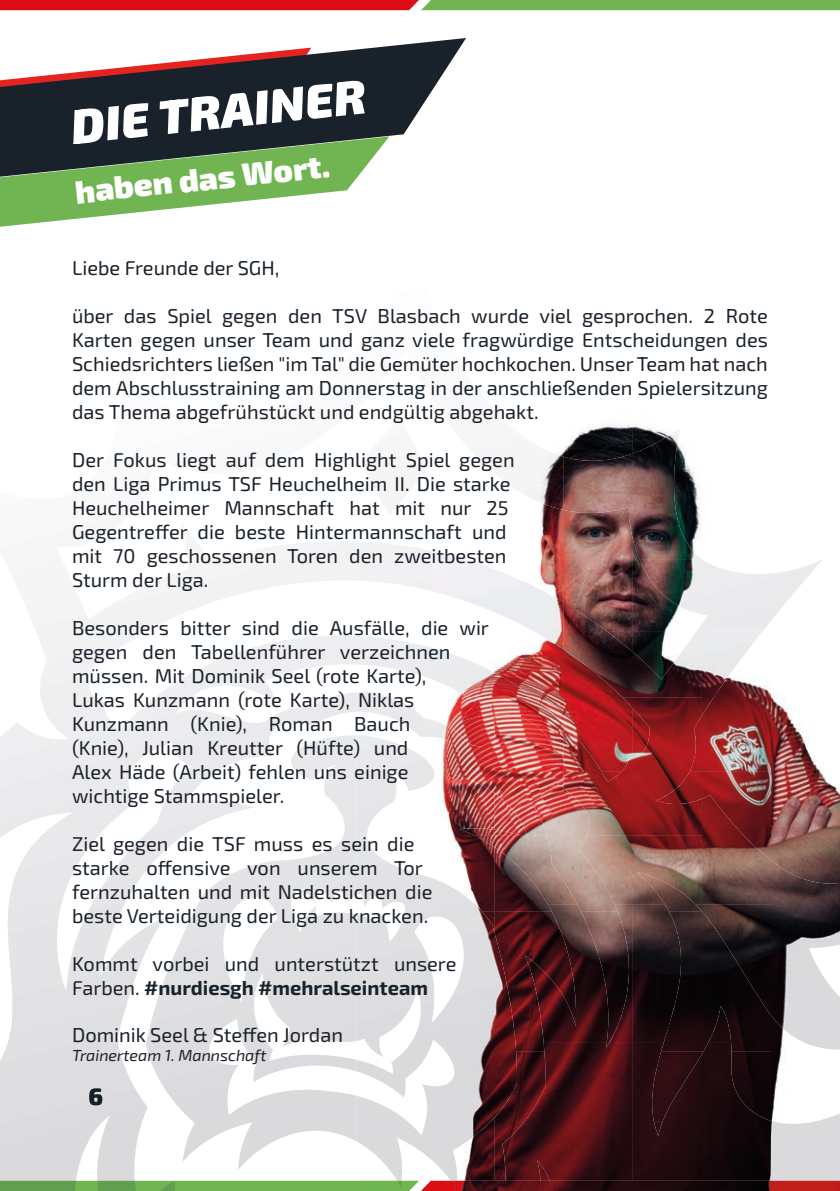
<style>
.page{position:relative;width:840px;height:1191px;background:#fff}
.page>*{position:absolute;margin:0;border:0;box-sizing:border-box;transform-origin:0 0}
.t1{font:italic 900 48px "Exo 2";color:#fff}
.t2{font:900 32px "Exo 2";color:#fff}
.t3{font:900 24px "Exo 2";color:#19222a}
.t4{font:20px/24px "Exo 2";color:#19222a}
.t5{font:italic 16px "Exo 2";color:#19222a}
.s1{font-weight:700}
</style>
<div class="page">
<svg style="left:0;top:0;width:839px;height:10px"></svg>
<svg style="left:0;top:541px;width:356px;height:639px"></svg>
<div style="left:89px;top:1088px;width:13px;height:17px;background:#dddcdf"></div>
<svg style="left:146px;top:735px;width:210px;height:434px"></svg>
<img style="left:770px;top:693px;width:69px;height:167px">
<img style="left:518px;top:911px;width:6px;height:131px">
<img style="left:770px;top:1049px;width:69px;height:64px">
<img style="left:473px;top:1137px;width:29px;height:43px">
<img style="left:425px;top:451px;width:138px;height:384px">
<img style="left:563px;top:427px;width:138px;height:408px">
<img style="left:701px;top:628px;width:69px;height:276px">
<img style="left:474px;top:835px;width:227px;height:69px">
<img style="left:770px;top:860px;width:69px;height:189px">
<img style="left:524px;top:904px;width:246px;height:138px">
<img style="left:502px;top:1042px;width:268px;height:138px">
<img style="left:770px;top:1113px;width:69px;height:67px">
<img style="left:425px;top:451px;width:3px;height:36px">
<img style="left:356px;top:735px;width:91px;height:98px">
<img style="left:356px;top:833px;width:117px;height:347px">
<img style="left:472px;top:902px;width:46px;height:235px">
<svg style="left:0;top:1180px;width:840px;height:11px"></svg>
<svg style="left:0;top:177px;width:358px;height:50px"></svg>
<svg style="left:0;top:38px;width:466px;height:139px;fill:#19222a"></svg>
<h1 class="t1" style="left:68px;top:94px;width:297px;rotate:-6deg">DIE TRAINER</h1>
<h2 class="t2" style="left:73px;top:170px;width:257px;rotate:-6deg">haben das Wort.</h2>
<p class="t4" style="left:72px;top:255px;width:209px">Liebe Freunde der SGH,</p>
<p class="t4" style="left:72px;top:303px;width:697px;text-align:justify">über das Spiel gegen den TSV Blasbach wurde viel gesprochen. 2 Rote Karten gegen unser Team und ganz viele fragwürdige Entscheidungen des Schiedsrichters ließen "im Tal" die Gemüter hochkochen. Unser Team hat nach dem Abschlusstraining am Donnerstag in der anschließenden Spielersitzung das Thema abgefrühstückt und endgültig abgehakt.</p>
<p class="t4" style="left:72px;top:447px;width:444px">Der Fokus liegt auf dem Highlight Spiel gegen den Liga Primus TSF Heuchelheim II. Die starke Heuchelheimer Mannschaft hat mit nur 25<br>Gegentreffer die beste Hintermannschaft und mit 70 geschossenen Toren den zweitbesten Sturm der Liga.</p>
<p class="t4" style="left:72px;top:615px;width:418px">Besonders bitter sind die Ausfälle, die wir gegen den Tabellenführer verzeichnen müssen. Mit Dominik Seel (rote Karte),<br>Lukas Kunzmann (rote Karte), Niklas Kunzmann (Knie), Roman Bauch<br>(Knie), Julian Kreutter (Hüfte) und<br>Alex Häde (Arbeit) fehlen uns einige wichtige Stammspieler.</p>
<p class="t4" style="left:72px;top:831px;width:361px">Ziel gegen die TSF muss es sein die starke offensive von unserem Tor fernzuhalten und mit Nadelstichen die beste Verteidigung der Liga zu knacken.</p>
<p class="t4" style="left:72px;top:951px;width:385px">Kommt vorbei und unterstützt unsere<br>Farben. <span class="s1">#nurdiesgh #mehralseinteam</span></p>
<p class="t4" style="left:72px;top:1022px;width:272px">Dominik Seel &amp; Steffen Jordan</p>
<p class="t5" style="left:72px;top:1044px;width:196px">Trainerteam 1. Mannschaft</p>
<p class="t3" style="left:88px;top:1079px;width:16px">6</p>
</div>
